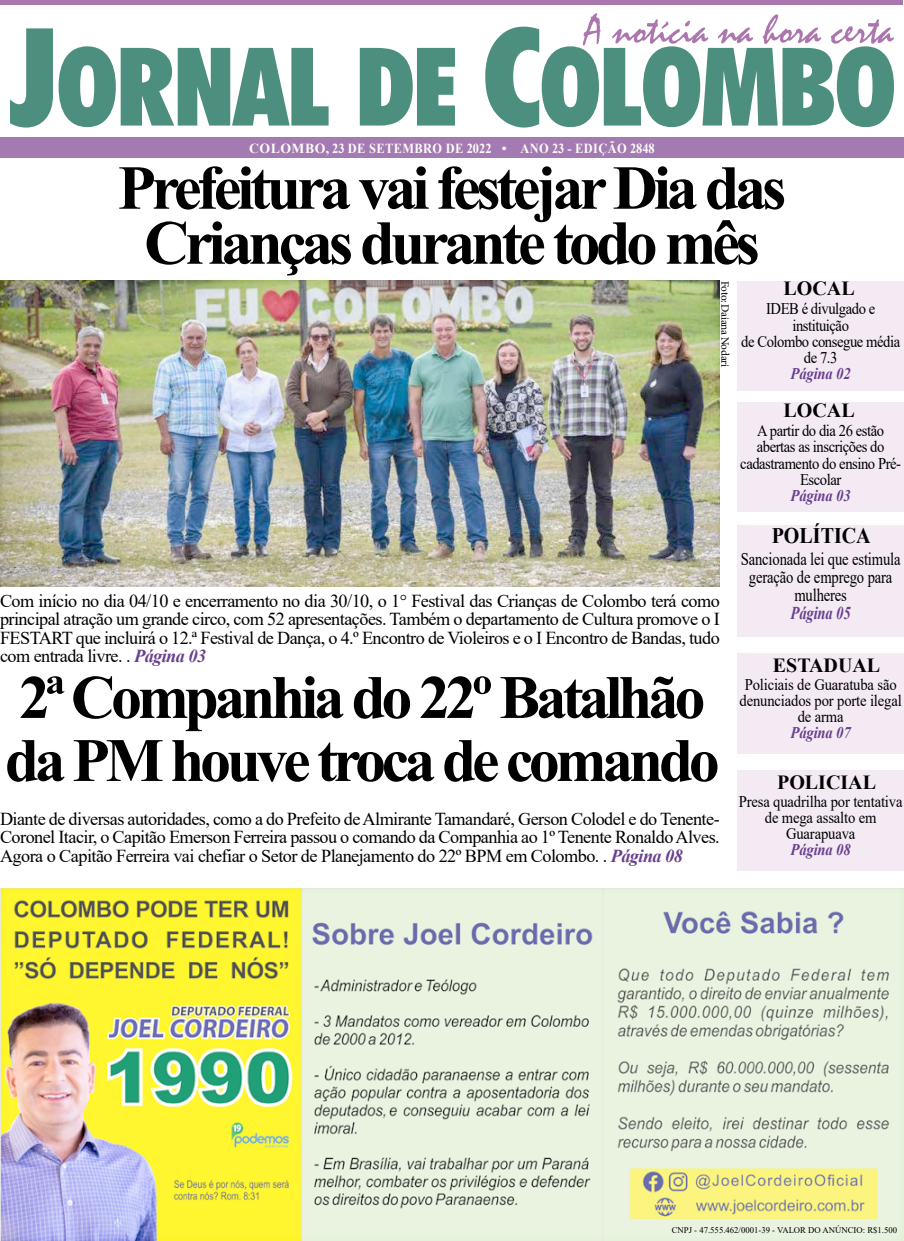
<style>
.page{position:relative;width:904px;height:1241px;background:#fff}
.page>*{position:absolute;margin:0;border:0;box-sizing:border-box;transform-origin:0 0}
.t1{font:700 62.5px/55px "Times New Roman";letter-spacing:-.07em;color:#000;text-align:center}
.t2{font:700 61.62px/63px "Times New Roman";letter-spacing:-.07em;color:#000}
.t3{font:700 22.12px "Times New Roman";color:#000;scale:.9 1}
.t4{font:700 20px "Times New Roman";color:#000}
.t5{font:18.25px/18.2px "Times New Roman";letter-spacing:-.03em;color:#000;text-align:justify}
.t6{font:18px/18px "Times New Roman";letter-spacing:-.01em;color:#000;text-align:center;scale:.81 1}
.t7{font:italic 700 18px "Times New Roman";letter-spacing:-.01em;color:#69408e;scale:.81 1}
.t8{font:16.25px/16.2px "Times New Roman";letter-spacing:-.03em;color:#000;text-align:center;scale:.9 1}
.t9{font:16.25px/16.2px "Times New Roman";letter-spacing:-.01em;color:#000;text-align:center;scale:.9 1}
.t10{font:italic 700 16.25px "Times New Roman";letter-spacing:-.01em;color:#69408e;scale:.9 1}
.t11{font:700 13.75px "Times New Roman";letter-spacing:.035em;color:#fffbfa}
.t12{font:11.25px "Minion Pro";letter-spacing:-.035em;color:#000}
.t13{font:8.75px "Times New Roman";color:#000}
.s1{font-weight:700;font-style:italic;color:#69408e}
</style>
<div class="page">
<div style="left:0;top:137px;width:904px;height:21px;background:#a47ab2"></div>
<div style="left:0;top:0;width:902px;height:5px;background:#ab76ad"></div>
<svg style="left:588px;top:13px;width:291px;height:14px"></svg>
<svg style="left:10px;top:27px;width:884px;height:100px;fill:#4d8f7e"></svg>
<div style="left:0;top:280px;width:720px;height:308px;background:#fff;opacity:.74"></div>
<div style="left:737px;top:653px;width:167px;height:100px;background:#f3eaf3"></div>
<div style="left:737px;top:770px;width:167px;height:100px;background:#f3eaf3"></div>
<div style="left:737px;top:525px;width:167px;height:111px;background:#f3eaf3"></div>
<div style="left:737px;top:402px;width:167px;height:110px;background:#f3eaf3"></div>
<div style="left:737px;top:281px;width:167px;height:109px;background:#f3eaf3"></div>
<div style="left:0;top:887px;width:904px;height:353px;background:#fff;opacity:.75"></div>
<p class="t11" style="left:249px;top:139px;width:407px">COLOMBO, 23 DE SETEMBRO DE 2022 • ANO 23 - EDIÇÃO 2848</p>
<h1 class="t1" style="left:118px;top:158px;width:670px">Prefeitura vai festejar Dia das<br>Crianças durante todo mês</h1>
<p class="t12" style="left:732px;top:281px;width:88px;rotate:90deg">Foto: Daiana Nodari</p>
<p class="t5" style="left:0;top:591px;width:721px">Com início no dia 04/10 e encerramento no dia 30/10, o 1° Festival das Crianças de Colombo terá como principal atração um grande circo, com 52 apresentações. Também o departamento de Cultura promove o I FESTART que incluirá o 12.ª Festival de Dança, o 4.º Encontro de Violeiros e o I Encontro de Bandas, tudo com entrada livre. . <span class="s1">Página 03</span></p>
<h2 class="t2" style="left:5px;top:664px;width:716px">2ª Companhia do 22º Batalhão da PM houve troca de comando</h2>
<p class="t5" style="left:0;top:809px;width:721px">Diante de diversas autoridades, como a do Prefeito de Almirante Tamandaré, Gerson Colodel e do Tenente-Coronel Itacir, o Capitão Emerson Ferreira passou o comando da Companhia ao 1º Tenente Ronaldo Alves.<br>Agora o Capitão Ferreira vai chefiar o Setor de Planejamento do 22º BPM em Colombo. . <span class="s1">Página 08</span></p>
<p class="t4" style="left:783px;top:274px;width:73px">LOCAL</p>
<p class="t8" style="left:741px;top:300px;width:178px">IDEB é divulgado e instituição<br>de Colombo consegue média de 7.3</p>
<p class="t10" style="left:790px;top:362px;width:68px">Página 02</p>
<p class="t4" style="left:783px;top:396px;width:73px">LOCAL</p>
<p class="t8" style="left:740px;top:422px;width:180px">A partir do dia 26 estão abertas as inscrições do cadastramento do ensino Pré-<br>Escolar</p>
<p class="t10" style="left:790px;top:484px;width:68px">Página 03</p>
<p class="t3" style="left:771px;top:519px;width:111px">POLÍTICA</p>
<p class="t6" style="left:740px;top:549px;width:199px">Sancionada lei que estimula geração de emprego para mulheres</p>
<p class="t7" style="left:790px;top:600px;width:76px">Página 05</p>
<p class="t4" style="left:772px;top:650px;width:109px">ESTADUAL</p>
<p class="t9" style="left:739px;top:675px;width:182px">Policiais de Guaratuba são denunciados por porte ilegal de arma</p>
<p class="t10" style="left:790px;top:721px;width:68px">Página 07</p>
<p class="t4" style="left:777px;top:767px;width:100px">POLICIAL</p>
<p class="t9" style="left:738px;top:792px;width:183px">Presa quadrilha por tentativa de mega assalto em<br>Guarapuava</p>
<p class="t10" style="left:790px;top:838px;width:68px">Página 08</p>
<p class="t13" style="left:671px;top:1223px;width:227px">CNPJ - 47.555.462/0001-39 - VALOR DO ANÚNCIO: R$1.500</p>
</div>
